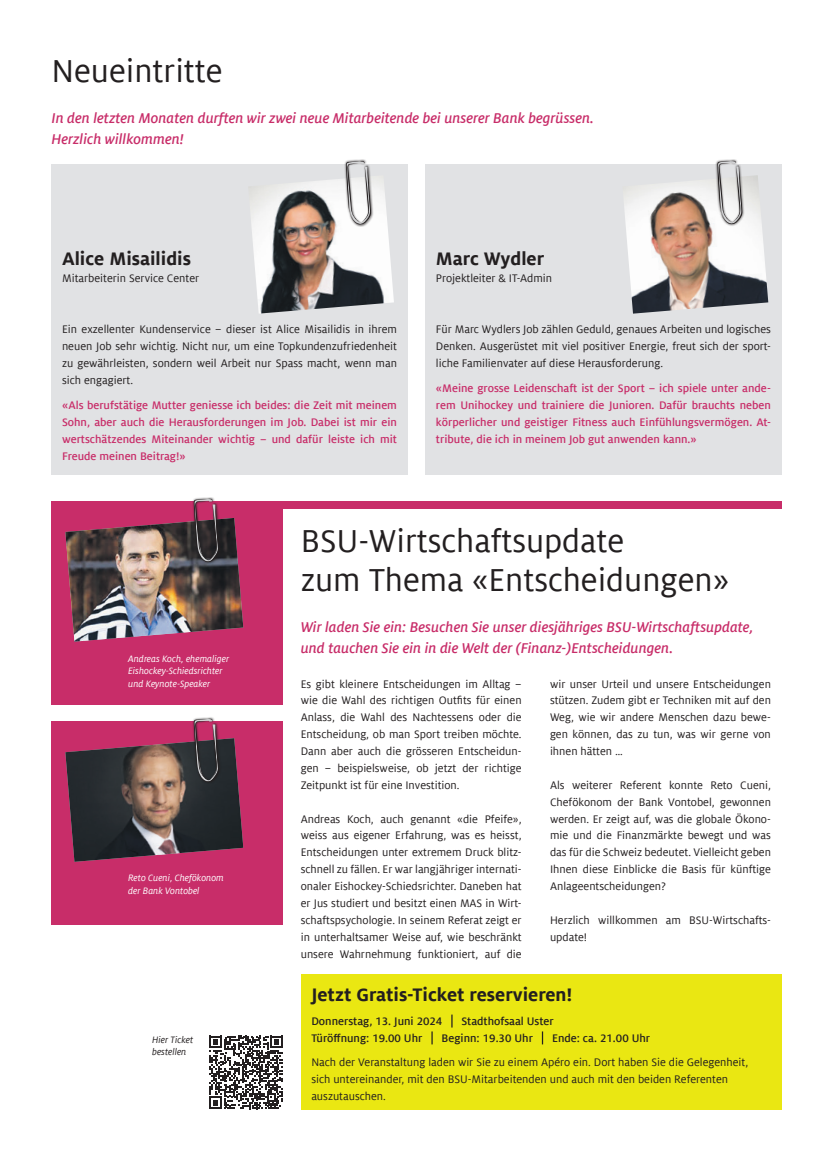
<style>
.page{position:relative;width:833px;height:1170px;background:#fff}
.page>*{position:absolute;margin:0;border:0;box-sizing:border-box;transform-origin:0 0}
.t1{font:35px/38.8px "Milo Offc";color:#231f20}
.t2{font:700 20px "Milo Offc";color:#231f20}
.t3{font:italic 500 15.62px/20.6px "Milo Offc";color:#c82d69}
.t4{font:12.12px/16.9px "Milo Offc";color:#231f20;text-align:justify}
.t5{font:500 12.12px/16.9px "Milo Offc";color:#c82d69;text-align:justify}
.t6{font:500 12.12px "Milo Offc";color:#231f20}
.t7{font:italic 10.25px/12.5px "Milo Offc";color:#fff}
.t8{font:italic 10.25px/12.5px "Milo Offc";color:#231f20}
</style>
<div class="page">
<div style="left:51px;top:501px;width:730px;height:7px;background:#c82d69"></div>
<div style="left:51px;top:501px;width:232px;height:203px;background:#c82d69"></div>
<div style="left:51px;top:721px;width:232px;height:203px;background:#c82d69"></div>
<div style="left:51px;top:164px;width:356px;height:311px;background:#e1e2e4"></div>
<div style="left:425px;top:164px;width:356px;height:311px;background:#e1e2e4"></div>
<div style="left:301px;top:974px;width:480px;height:135px;background:#eae712"></div>
<svg style="left:451px;top:1014px;width:1px;height:13px"></svg>
<svg style="left:431px;top:1031px;width:2px;height:13px"></svg>
<svg style="left:542px;top:1031px;width:1px;height:13px"></svg>
<svg style="left:209px;top:1035px;width:74px;height:73px"></svg>
<img style="left:249px;top:179px;width:145px;height:134px">
<div style="left:344px;top:159px;width:29px;height:68px;background:#231f20;opacity:.85"></div>
<svg style="left:346px;top:161px;width:25px;height:64px"></svg>
<img style="left:624px;top:175px;width:144px;height:138px">
<div style="left:715px;top:159px;width:30px;height:67px;background:#231f20;opacity:.85"></div>
<svg style="left:717px;top:160px;width:25px;height:65px"></svg>
<div style="left:192px;top:496px;width:29px;height:68px;background:#231f20;opacity:.85"></div>
<img style="left:65px;top:498px;width:178px;height:143px">
<div style="left:192px;top:716px;width:29px;height:68px;background:#231f20;opacity:.85"></div>
<svg style="left:65px;top:718px;width:178px;height:143px"></svg>
<h1 class="t1" style="left:51px;top:52px;width:173px">Neueintritte</h1>
<p class="t3" style="left:51px;top:108px;width:544px">In den letzten Monaten durften wir zwei neue Mitarbeitende bei unserer Bank begrüssen.<br>Herzlich willkommen!</p>
<h2 class="t2" style="left:62px;top:248px;width:130px">Alice Misailidis</h2>
<p class="t4" style="left:62px;top:270px;width:139px">Mitarbeiterin Service Center</p>
<p class="t4" style="left:62px;top:321px;width:336px">Ein exzellenter Kundenservice – dieser ist Alice Misailidis in ihrem neuen Job sehr wichtig. Nicht nur, um eine Topkundenzufriedenheit zu gewährleisten, sondern weil Arbeit nur Spass macht, wenn man sich engagiert.</p>
<p class="t5" style="left:62px;top:397px;width:336px">«Als berufstätige Mutter geniesse ich beides: die Zeit mit meinem Sohn, aber auch die Herausforderungen im Job. Dabei ist mir ein wertschätzendes Miteinander wichtig – und dafür leiste ich mit Freude meinen Beitrag!»</p>
<h2 class="t2" style="left:436px;top:248px;width:110px">Marc Wydler</h2>
<p class="t4" style="left:436px;top:270px;width:118px">Projektleiter &amp; IT-Admin</p>
<p class="t4" style="left:436px;top:321px;width:336px">Für Marc Wydlers Job zählen Geduld, genaues Arbeiten und logisches Denken. Ausgerüstet mit viel positiver Energie, freut sich der sport&shy;liche Familienvater auf diese Herausforderung.</p>
<p class="t5" style="left:436px;top:380px;width:336px">«Meine grosse Leidenschaft ist der Sport – ich spiele unter ande&shy;rem Unihockey und trainiere die Junioren. Dafür brauchts neben körperlicher und geistiger Fitness auch Einfühlungsvermögen. At&shy;tribute, die ich in meinem Job gut anwenden kann.»</p>
<p class="t7" style="left:128px;top:652px;width:102px">Andreas Koch, ehemaliger<br>Eishockey-Schiedsrichter und Keynote-Speaker</p>
<p class="t7" style="left:128px;top:872px;width:97px">Reto Cueni, Chefökonom der Bank Vontobel</p>
<p class="t8" style="left:152px;top:1033px;width:43px">Hier Ticket bestellen</p>
<h1 class="t1" style="left:301px;top:522px;width:430px">BSU-Wirtschaftsupdate<br>zum Thema «Entscheidungen»</h1>
<p class="t3" style="left:301px;top:616px;width:454px">Wir laden Sie ein: Besuchen Sie unser diesjähriges BSU-Wirtschaftsupdate, und tauchen Sie ein in die Welt der (Finanz-)Entscheidungen.</p>
<p class="t4" style="left:301px;top:675px;width:222px">Es gibt kleinere Entscheidungen im Alltag – wie die Wahl des richtigen Outfits für einen Anlass, die Wahl des Nachtessens oder die Entscheidung, ob man Sport treiben möchte.<br>Dann aber auch die grösseren Entscheidun&shy;gen – beispielsweise, ob jetzt der richtige Zeitpunkt ist für eine Investition.</p>
<p class="t4" style="left:301px;top:810px;width:222px">Andreas Koch, auch genannt «die Pfeife», weiss aus eigener Erfahrung, was es heisst, Entscheidungen unter extremem Druck blitz&shy;schnell zu fällen. Er war langjähriger internati&shy;onaler Eishockey-Schiedsrichter. Daneben hat er Jus studiert und besitzt einen MAS in Wirt&shy;schaftspsychologie. In seinem Referat zeigt er in unterhaltsamer Weise auf, wie beschränkt unsere Wahrnehmung funktioniert, auf die</p>
<p class="t4" style="left:550px;top:675px;width:222px">wir unser Urteil und unsere Entscheidungen stützen. Zudem gibt er Techniken mit auf den Weg, wie wir andere Menschen dazu bewe&shy;gen können, das zu tun, was wir gerne von ihnen hätten …</p>
<p class="t4" style="left:550px;top:776px;width:222px">Als weiterer Referent konnte Reto Cueni, Chefökonom der Bank Vontobel, gewonnen werden. Er zeigt auf, was die globale Ökono&shy;mie und die Finanzmärkte bewegt und was das für die Schweiz bedeutet. Vielleicht geben Ihnen diese Einblicke die Basis für künftige Anlageentscheidungen?</p>
<p class="t4" style="left:550px;top:911px;width:221px">Herzlich willkommen am BSU-Wirtschafts&shy;update!</p>
<h2 class="t2" style="left:311px;top:983px;width:263px">Jetzt Gratis-Ticket reservieren!</h2>
<p class="t6" style="left:311px;top:1014px;width:133px">Donnerstag, 13. Juni 2024</p>
<p class="t6" style="left:461px;top:1014px;width:94px">Stadthofsaal Uster</p>
<p class="t6" style="left:311px;top:1031px;width:113px">Türöffnung: 19.00 Uhr</p>
<p class="t6" style="left:441px;top:1031px;width:93px">Beginn: 19.30 Uhr</p>
<p class="t6" style="left:552px;top:1031px;width:100px">Ende: ca. 21.00 Uhr</p>
<p class="t4" style="left:311px;top:1053px;width:439px;text-align:left">Nach der Veranstaltung laden wir Sie zu einem Apéro ein. Dort haben Sie die Gelegenheit, sich untereinander, mit den BSU-Mitarbeitenden und auch mit den beiden Referenten auszutauschen.</p>
</div>
